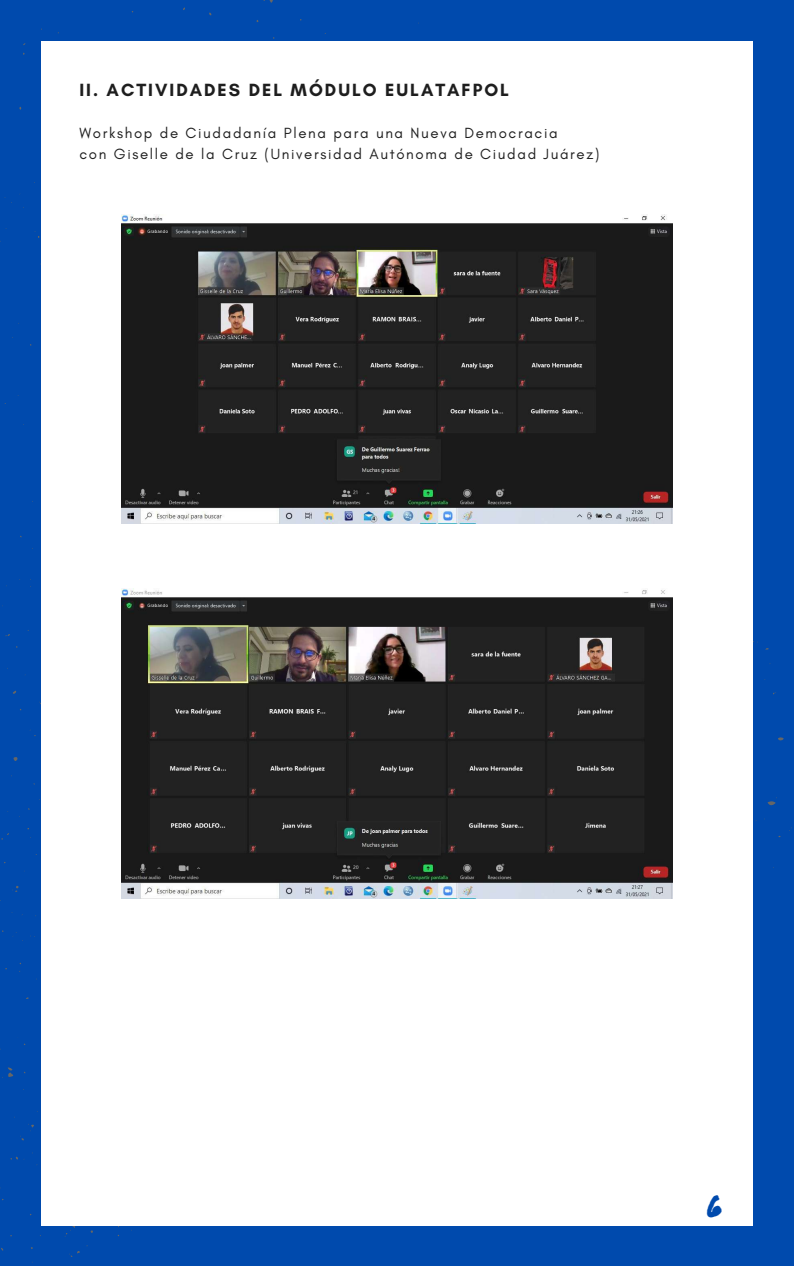
<style>
.page{position:relative;width:794px;height:1266px;background:#fff}
.page>*{position:absolute;margin:0;border:0;box-sizing:border-box;transform-origin:0 0}
.t1{font:30px "Permanent Marker";color:#004aad}
.t2{font:700 18px "Glacial Indifference";letter-spacing:.11em;color:#1e1e1e}
.t3{font:15px/20.9px "Glacial Indifference";letter-spacing:.11em;color:#1e1e1e}
</style>
<div class="page">
<div style="left:0;top:0;width:793px;height:1266px;background:#004aad"></div>
<div style="left:41px;top:41px;width:711px;height:1184px;background:#fff"></div>
<img style="left:121px;top:214px;width:551px;height:310px">
<img style="left:121px;top:589px;width:551px;height:309px">
<p class="t2" style="left:79px;top:79px;width:431px">II. ACTIVIDADES DEL MÓDULO EULATAFPOL</p>
<p class="t3" style="left:79px;top:123px;width:521px">Workshop de Ciudadanía Plena para una Nueva Democracia<br>con Giselle de la Cruz (Universidad Autónoma de Ciudad Juárez)</p>
<h1 class="t1" style="left:707px;top:1183px;width:17px">6</h1>
</div>
